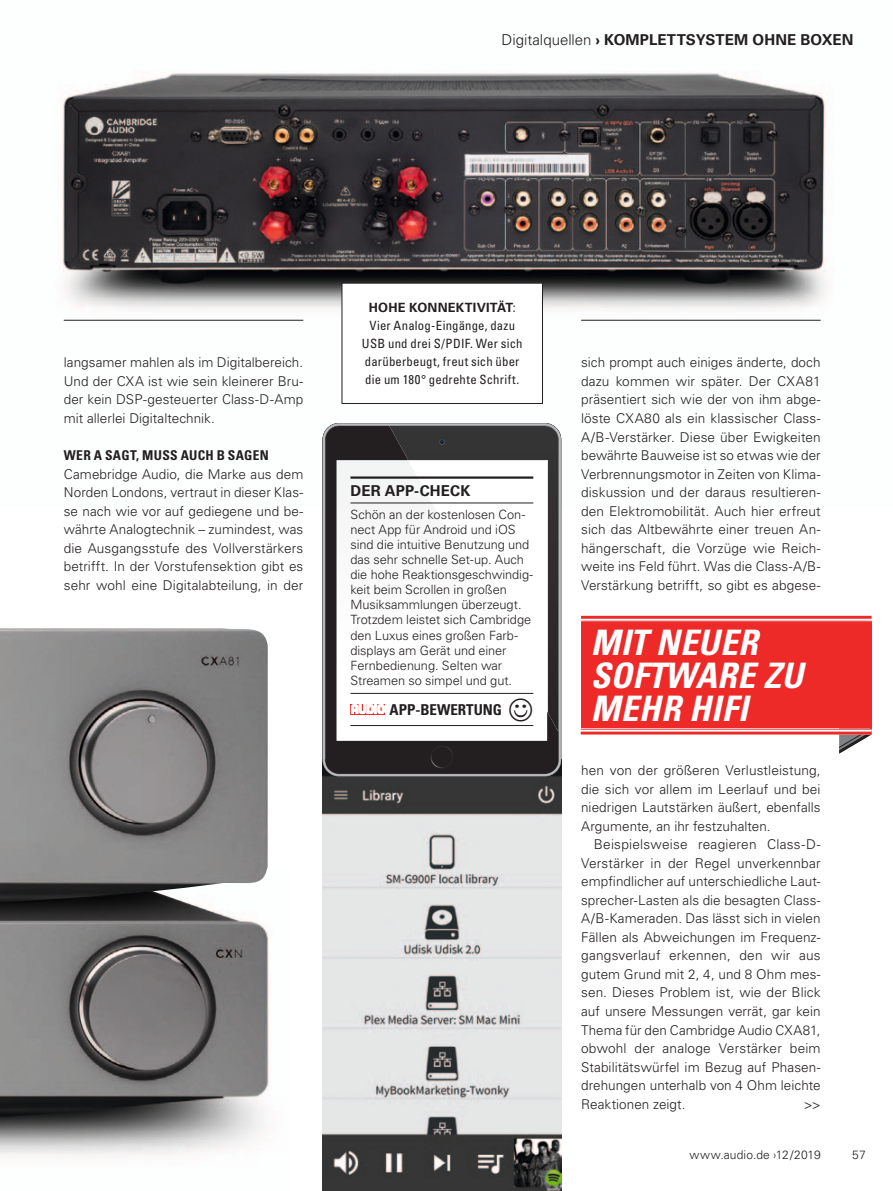
<style>
.page{position:relative;width:893px;height:1191px;background:#fff}
.page>*{position:absolute;margin:0;border:0;box-sizing:border-box;transform-origin:0 0}
._03_Headline_schmal{font:italic 700 condensed 35.1px/33px "Univers LT Std";letter-spacing:.015em;color:#fff}
._01_Ressortmarke{font:700 15px "Univers LT Std";letter-spacing:.01em;color:#231f20}
._03_Kasten_Text{font:700 condensed 15px "Univers LT Std";color:#231f20}
._03_Kasten_Kopf{font:700 15px "Univers LT Std";letter-spacing:.01em;color:#231f20}
._03_Lauftext{font:300 13.5px/18.6px "Univers LT Std";letter-spacing:.005em;color:#231f20;text-align:justify}
.Zwischentitel_Bold_C{font:700 condensed 13.5px "Univers LT Std";letter-spacing:.02em;color:#231f20}
._03_Kasten_Text-2{font:300 12.75px/15px "Univers LT Std";letter-spacing:-.005em;color:#231f20}
._03_BU_Erster_Absatz{font:condensed 12.75px/18px "Univers LT Std";letter-spacing:.015em;color:#231f20;text-align:center}
._01_Audio-Heftnummer{font:300 12px "Univers LT Std";letter-spacing:.01em;color:#231f20}
._01_Pagina{font:300 12px "Univers LT Std";color:#231f20}
.s1{font-weight:300}
.s2{font-weight:700;font-stretch:normal}
</style>
<div class="page">
<img style="left:0;top:919px;width:269px;height:237px">
<img style="left:0;top:902px;width:237px;height:18px">
<img style="left:0;top:628px;width:268px;height:274px">
<img style="left:62px;top:73px;width:771px;height:434px">
<hr style="left:64px;top:320px;width:239px;height:1px;background:#231f20">
<img style="left:322px;top:776px;width:239px;height:414px">
<svg style="left:323px;top:424px;width:237px;height:351px;background:#999a9d"></svg>
<svg style="left:325px;top:426px;width:233px;height:347px;background:#2d2b2c"></svg>
<svg style="left:337px;top:460px;width:210px;height:281px"></svg>
<svg style="left:439px;top:439px;width:6px;height:6px"></svg>
<svg style="left:431px;top:745px;width:22px;height:23px"></svg>
<hr style="left:350px;top:476px;width:183px;height:3px;background:#231f20">
<hr style="left:350px;top:503px;width:183px;height:1px;background:#231f20">
<hr style="left:350px;top:693px;width:183px;height:1px;background:#231f20">
<hr style="left:350px;top:725px;width:183px;height:1px;background:#231f20">
<svg style="left:350px;top:703px;width:35px;height:11px"></svg>
<svg style="left:351px;top:704px;width:34px;height:9px"></svg>
<img style="left:322px;top:1190px;width:239px;height:1px">
<svg style="left:834px;top:734px;width:38px;height:20px"></svg>
<div style="left:581px;top:621px;width:291px;height:107px;background:#ee2a28"></div>
<hr style="left:581px;top:616px;width:291px;height:3px;background:#ee2a28">
<hr style="left:581px;top:620px;width:291px;height:1px;background:#ee2a28">
<svg style="left:581px;top:729px;width:291px;height:2px"></svg>
<hr style="left:581px;top:728px;width:291px;height:1px;background:#ee2a28">
<hr style="left:581px;top:731px;width:291px;height:3px;background:#ee2a28">
<div style="left:342px;top:283px;width:200px;height:120px;background:#fff"></div>
<div style="left:342px;top:283px;width:201px;height:121px;border:1px solid #231f20"></div>
<hr style="left:581px;top:320px;width:240px;height:1px;background:#231f20">
<svg style="left:509px;top:698px;width:23px;height:23px"></svg>
<p class="_01_Ressortmarke" style="left:501px;top:31px;width:354px"><span class="s1">Digitalquellen</span> › KOMPLETTSYSTEM OHNE BOXEN</p>
<p class="_03_Lauftext" style="left:64px;top:353px;width:241px">langsamer mahlen als im Digitalbereich.<br>Und der CXA ist wie sein kleinerer Bru&shy;der kein DSP-gesteuerter Class-D-Amp mit allerlei Digitaltechnik.</p>
<p class="Zwischentitel_Bold_C" style="left:64px;top:447px;width:206px">WER A SAGT, MUSS AUCH B SAGEN</p>
<p class="_03_Lauftext" style="left:64px;top:464px;width:241px">Camebridge Audio, die Marke aus dem Norden Londons, vertraut in dieser Klas&shy;se nach wie vor auf gediegene und be&shy;währte Analogtechnik – zumindest, was die Ausgangsstufe des Vollverstärkers betrifft. In der Vorstufensektion gibt es sehr wohl eine Digitalabteilung, in der</p>
<p class="_03_BU_Erster_Absatz" style="left:362px;top:298px;width:162px"><span class="s2">HOHE KONNEKTIVITÄT</span>:<br>Vier Analog-Eingänge, dazu<br>USB und drei S/PDIF. Wer sich darüberbeugt, freut sich über die um 180° gedrehte Schrift.</p>
<p class="_03_Kasten_Kopf" style="left:350px;top:482px;width:121px">DER APP-CHECK</p>
<p class="_03_Kasten_Text-2" style="left:350px;top:507px;width:184px">Schön an der kostenlosen Con&shy;nect App für Android und iOS sind die intuitive Benutzung und das sehr schnelle Set-up. Auch die hohe Reaktionsgeschwindig&shy;keit beim Scrollen in großen<br>Musiksammlungen überzeugt.<br>Trotzdem leistet sich Cambridge den Luxus eines großen Farb&shy;displays am Gerät und einer<br>Fernbedienung. Selten war<br>Streamen so simpel und gut.</p>
<p class="_03_Kasten_Text" style="left:390px;top:700px;width:114px">APP-BEWERTUNG</p>
<p class="_03_Lauftext" style="left:581px;top:353px;width:241px">sich prompt auch einiges änderte, doch dazu kommen wir später. Der CXA81 präsentiert sich wie der von ihm abge&shy;löste CXA80 als ein klassischer Class-A/B-Verstärker. Diese über Ewigkeiten bewährte Bauweise ist so etwas wie der Verbrennungsmotor in Zeiten von Klima&shy;diskussion und der daraus resultieren&shy;den Elektromobilität. Auch hier erfreut sich das Altbewährte einer treuen An&shy;hängerschaft, die Vorzüge wie Reich&shy;weite ins Feld führt. Was die Class-A/B-Verstärkung betrifft, so gibt es abgese-</p>
<p class="_03_Headline_schmal" style="left:591px;top:626px;width:214px">MIT NEUER<br>SOFTWARE ZU<br>MEHR HIFI</p>
<p class="_03_Lauftext" style="left:581px;top:761px;width:241px">hen von der größeren Verlustleistung, die sich vor allem im Leerlauf und bei niedrigen Lautstärken äußert, ebenfalls Argumente, an ihr festzuhalten.</p>
<p class="_03_Lauftext" style="left:581px;top:835px;width:241px;text-indent:13px">Beispielsweise reagieren Class-D-Verstärker in der Regel unverkennbar empfindlicher auf unterschiedliche Laut&shy;sprecher-Lasten als die besagten Class-A/B-Kameraden. Das lässt sich in vielen Fällen als Abweichungen im Frequenz&shy;gangsverlauf erkennen, den wir aus gutem Grund mit 2, 4, und 8 Ohm mes&shy;sen. Dieses Problem ist, wie der Blick auf unsere Messungen verrät, gar kein Thema für den Cambridge Audio CXA81, obwohl der analoge Verstärker beim Stabilitätswürfel im Bezug auf Phasen&shy;drehungen unterhalb von 4 Ohm leichte Reaktionen zeigt.</p>
<p class="_03_Lauftext" style="left:804px;top:1094px;width:18px">&gt;&gt;</p>
<p class="_01_Audio-Heftnummer" style="left:690px;top:1147px;width:133px">www.audio.de ›12/2019</p>
<p class="_01_Pagina" style="left:852px;top:1147px;width:15px">57</p>
</div>
